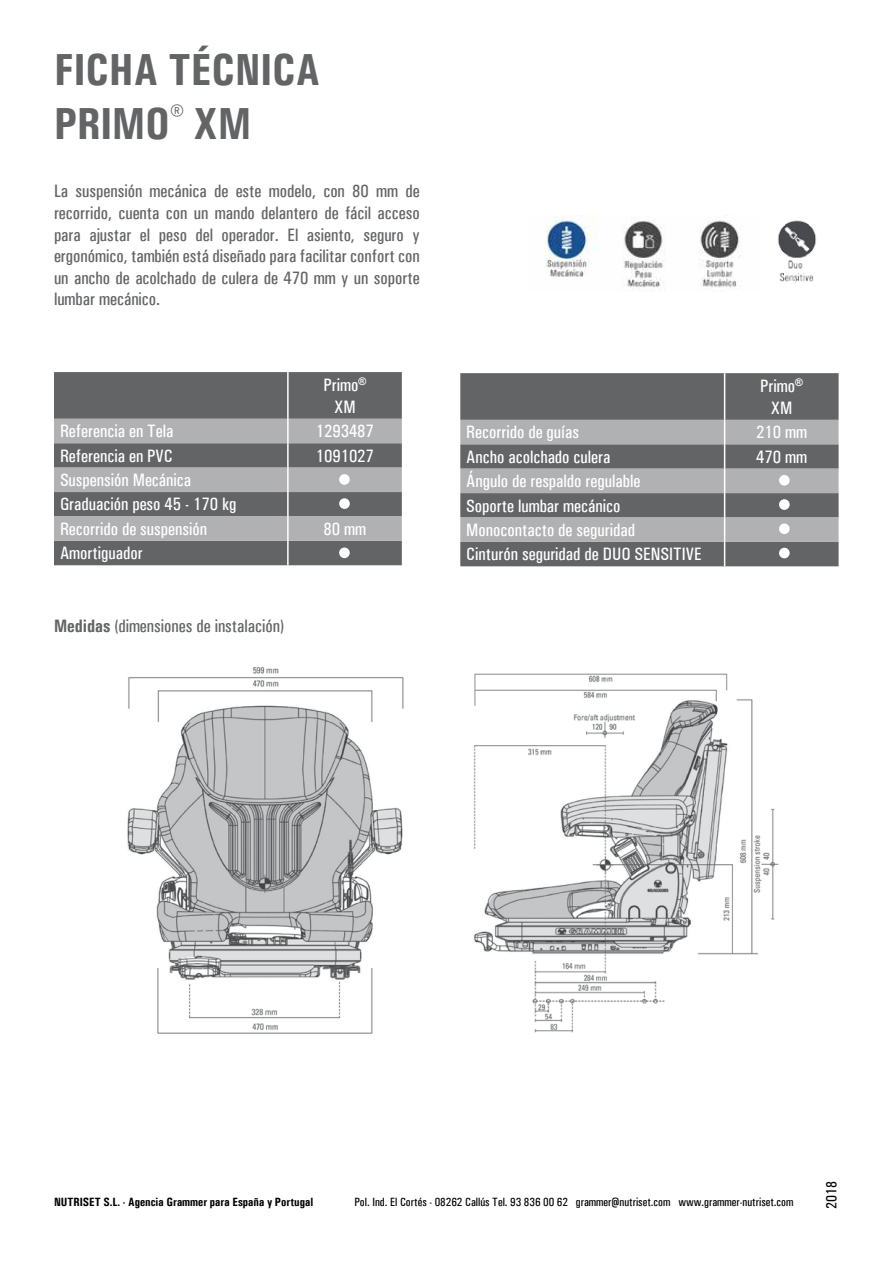
<style>
.page{position:relative;width:893px;height:1263px;background:#fff}
.page>*{position:absolute;margin:0;border:0;box-sizing:border-box;transform-origin:0 0}
.t1{font:700 45px/54px "Univers Condensed";color:#636466}
.t2{font:500 18px/24.5px "Univers Condensed";color:#fff;text-align:center}
.t3{font:500 18px/21.6px "Univers Condensed";color:#636466;text-align:justify}
.t4{font:500 15px "Univers Condensed";color:#000}
.t5{font:500 12px "Univers Condensed";color:#000}
.t6{font:700 12px "Univers Condensed";color:#000}
.s1{font-weight:700}
</style>
<div class="page">
<div style="left:54px;top:372px;width:348px;height:193px;background:#636466"></div>
<svg style="left:54px;top:419px;width:348px;height:122px;background:#929395"></svg>
<hr style="left:287px;top:372px;width:2px;height:47px;background:#fff">
<hr style="left:287px;top:419px;width:2px;height:24px;background:#fff">
<hr style="left:287px;top:443px;width:2px;height:25px;background:#fff">
<hr style="left:287px;top:468px;width:2px;height:24px;background:#fff">
<hr style="left:287px;top:492px;width:2px;height:24px;background:#fff">
<hr style="left:287px;top:516px;width:2px;height:25px;background:#fff">
<hr style="left:287px;top:541px;width:2px;height:24px;background:#fff">
<div style="left:460px;top:373px;width:379px;height:193px;background:#636466"></div>
<svg style="left:460px;top:420px;width:379px;height:122px;background:#939395"></svg>
<hr style="left:724px;top:373px;width:1px;height:47px;background:#fff">
<svg style="left:724px;top:420px;width:1px;height:146px"></svg>
<div style="left:339px;top:474px;width:11px;height:11px;background:#fff;border-radius:50%"></div>
<div style="left:339px;top:547px;width:11px;height:11px;background:#fff;border-radius:50%"></div>
<div style="left:779px;top:548px;width:11px;height:10px;background:#fff;border-radius:50%"></div>
<div style="left:779px;top:475px;width:11px;height:11px;background:#fff;border-radius:50%"></div>
<div style="left:779px;top:499px;width:11px;height:11px;background:#fff;border-radius:50%"></div>
<div style="left:779px;top:523px;width:11px;height:11px;background:#fff;border-radius:50%"></div>
<div style="left:339px;top:498px;width:11px;height:11px;background:#fff;border-radius:50%"></div>
<img style="left:545px;top:216px;width:195px;height:73px">
<img style="left:474px;top:673px;width:305px;height:360px">
<img style="left:127px;top:666px;width:277px;height:368px">
<img style="left:778px;top:220px;width:38px;height:62px">
<h1 class="t1" style="left:54px;top:42px;width:268px">FICHA TÉCNICA<br>PRIMO<sup>®</sup> XM</h1>
<p class="t3" style="left:54px;top:180px;width:367px">La suspensión mecánica de este modelo, con 80 mm de recorrido, cuenta con un mando delantero de fácil acceso para ajustar el peso del operador. El asiento, seguro y ergonómico, también está diseñado para facilitar confort con un ancho de acolchado de culera de 470 mm y un soporte lumbar mecánico.</p>
<p class="t2" style="left:324px;top:374px;width:44px;line-height:21.6px">Primo<sup>®<br></sup>XM</p>
<p class="t2" style="left:60px;top:419px;width:115px">Referencia en Tela</p>
<p class="t2" style="left:316px;top:419px;width:60px">1293487</p>
<p class="t2" style="left:60px;top:443px;width:114px">Referencia en PVC</p>
<p class="t2" style="left:316px;top:443px;width:60px">1091027</p>
<p class="t2" style="left:60px;top:468px;width:178px;text-align:left">Suspensión Mecánica<br>Graduación peso 45 - 170 kg<br>Recorrido de suspensión</p>
<p class="t2" style="left:324px;top:516px;width:44px">80 mm</p>
<p class="t2" style="left:60px;top:541px;width:84px">Amortiguador</p>
<p class="t3" style="left:54px;top:615px;width:232px"><span class="s1">Medidas</span> (dimensiones de instalación)</p>
<p class="t2" style="left:760px;top:375px;width:44px;line-height:21.6px">Primo<sup>®<br></sup>XM</p>
<p class="t2" style="left:466px;top:420px;width:114px">Recorrido de guías</p>
<p class="t2" style="left:756px;top:420px;width:52px">210 mm</p>
<p class="t2" style="left:466px;top:444px;width:146px">Ancho acolchado culera</p>
<p class="t2" style="left:756px;top:444px;width:52px">470 mm</p>
<p class="t2" style="left:466px;top:469px;width:237px;text-align:left">Ángulo de respaldo regulable<br>Soporte lumbar mecánico<br>Monocontacto de seguridad<br>Cinturón seguridad de DUO SENSITIVE</p>
<p class="t6" style="left:54px;top:1194px;width:261px">NUTRISET S.L. - Agencia Grammer para España y Portugal</p>
<p class="t5" style="left:354px;top:1195px;width:440px">Pol. Ind. El Cortés - 08262 Callús Tel. 93 836 00 62 grammer@nutriset.com www.grammer-nutriset.com</p>
<p class="t4" style="left:822px;top:1209px;width:29px;rotate:-90deg">2018</p>
</div>
